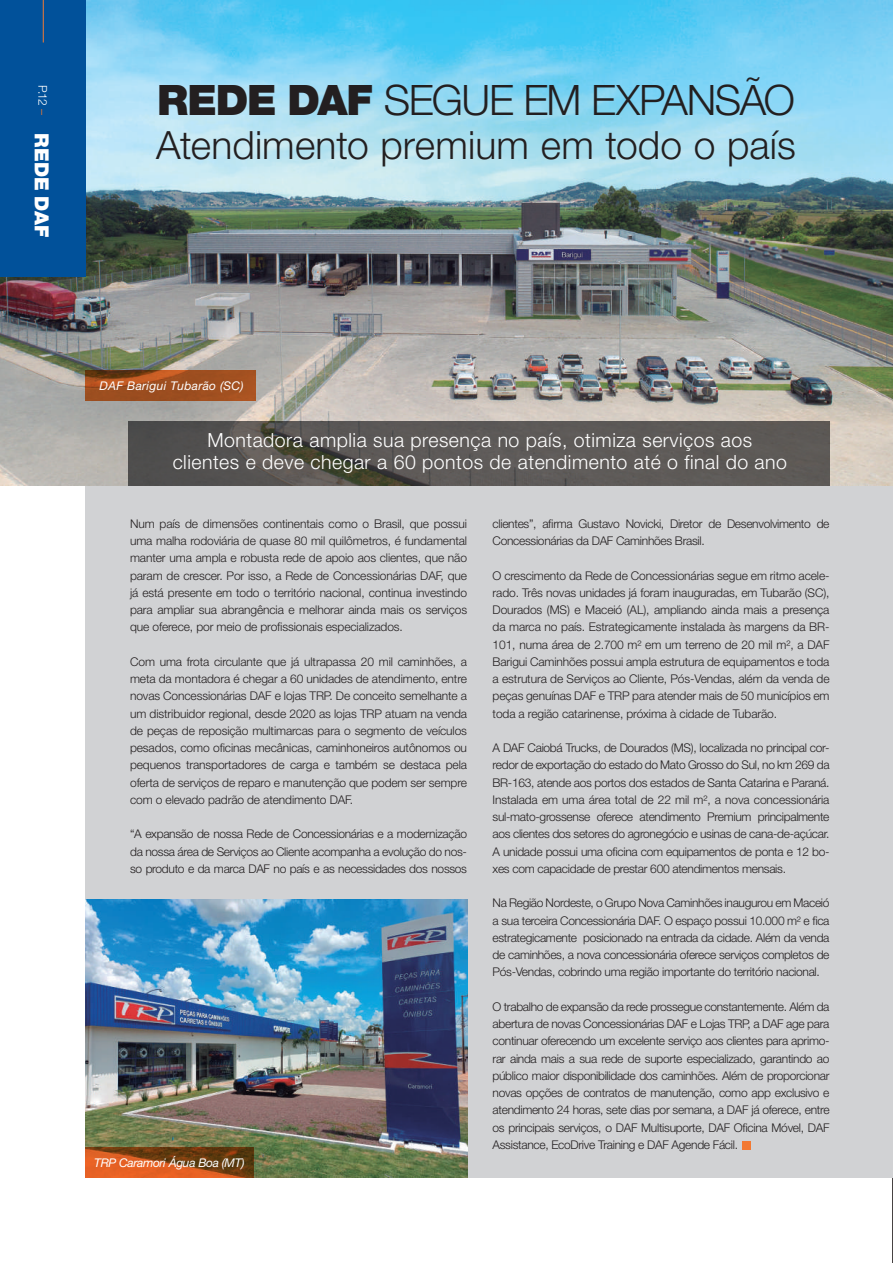
<style>
.page{position:relative;width:893px;height:1263px;background:#fff}
.page>*{position:absolute;margin:0;border:0;box-sizing:border-box;transform-origin:0 0}
.t1{font:300 42px "Helvetica Neue LT Pro";letter-spacing:-.035em;color:#231f20}
.t2{font:300 39px "Helvetica Neue LT Pro";letter-spacing:.005em;color:#231f20}
.t3{font:300 19.5px/22.5px "Helvetica Neue LT Pro";letter-spacing:.025em;color:#fff;text-align:center}
.t4{font:900 19.5px "Helvetica Neue LT Pro";letter-spacing:.01em;color:#fff}
.t5{font:300 12px/17.2px "Helvetica Neue LT Pro";letter-spacing:-.025em;color:#231f20;text-align:justify}
.t6{font:italic 12px "Helvetica Neue LT Pro";letter-spacing:-.025em;color:#fff}
.t7{font:italic 12px "Helvetica Neue LT Pro";letter-spacing:.025em;color:#fff}
.t8{font:300 12px "Helvetica Neue LT Pro";color:#fff}
.s1{color:#f37932}
.s2{font-weight:900}
</style>
<div class="page">
<div style="left:85px;top:85px;width:808px;height:1093px;background:#d1d2d4"></div>
<img style="left:0;top:0;width:893px;height:485px">
<div style="left:742px;top:1141px;width:9px;height:9px;background:#f37932"></div>
<img style="left:85px;top:899px;width:382px;height:278px">
<svg style="left:128px;top:421px;width:701px;height:64px;background:#595553"></svg>
<div style="left:0;top:0;width:85px;height:276px;background:#01519a"></div>
<hr style="left:43px;top:0;width:1px;height:43px;background:#f37932">
<svg style="left:85px;top:1147px;width:168px;height:30px;background:#9f4b18"></svg>
<svg style="left:85px;top:370px;width:171px;height:30px;background:#9d4d1e"></svg>
<p class="t8" style="left:50px;top:85px;width:31px;rotate:90deg">P.12 <span class="s1">–</span></p>
<h3 class="t4" style="left:53px;top:133px;width:106px;rotate:90deg">REDE DAF</h3>
<h1 class="t1" style="left:157px;top:74px;width:639px"><span class="s2">REDE DAF</span> SEGUE EM EXPANSÃO</h1>
<h2 class="t2" style="left:156px;top:122px;width:641px">Atendimento premium em todo o país</h2>
<p class="t7" style="left:99px;top:378px;width:146px">DAF Barigui Tubarão (SC)</p>
<h3 class="t3" style="left:173px;top:428px;width:616px">Montadora amplia sua presença no país, otimiza serviços aos clientes e deve chegar a 60 pontos de atendimento até o final do ano</h3>
<p class="t5" style="left:130px;top:515px;width:338px">Num país de dimensões continentais como o Brasil, que possui uma malha rodoviária de quase 80 mil quilômetros, é fundamental manter uma ampla e robusta rede de apoio aos clientes, que não param de crescer. Por isso, a Rede de Concessionárias DAF, que já está presente em todo o território nacional, continua investindo para ampliar sua abrangência e melhorar ainda mais os serviços que oferece, por meio de profissionais especializados.</p>
<p class="t5" style="left:130px;top:653px;width:338px">Com uma frota circulante que já ultrapassa 20 mil caminhões, a meta da montadora é chegar a 60 unidades de atendimento, entre novas Concessionárias DAF e lojas TRP. De conceito semelhante a um distribuidor regional, desde 2020 as lojas TRP atuam na venda de peças de reposição multimarcas para o segmento de veículos pesados, como oficinas mecânicas, caminhoneiros autônomos ou pequenos transportadores de carga e também se destaca pela oferta de serviços de reparo e manutenção que podem ser sempre com o elevado padrão de atendimento DAF.</p>
<p class="t5" style="left:130px;top:825px;width:338px">“A expansão de nossa Rede de Concessionárias e a modernização da nossa área de Serviços ao Cliente acompanha a evolução do nos&shy;so produto e da marca DAF no país e as necessidades dos nossos</p>
<p class="t6" style="left:94px;top:1155px;width:152px">TRP Caramori Água Boa (MT)</p>
<p class="t5" style="left:493px;top:515px;width:338px">clientes”, afirma Gustavo Novicki, Diretor de Desenvolvimento de<br>Concessionárias da DAF Caminhões Brasil.</p>
<p class="t5" style="left:493px;top:566px;width:338px">O crescimento da Rede de Concessionárias segue em ritmo acele&shy;rado. Três novas unidades já foram inauguradas, em Tubarão (SC), Dourados (MS) e Maceió (AL), ampliando ainda mais a presença da marca no país. Estrategicamente instalada às margens da BR-101, numa área de 2.700 m² em um terreno de 20 mil m², a DAF Barigui Caminhões possui ampla estrutura de equipamentos e toda a estrutura de Serviços ao Cliente, Pós-Vendas, além da venda de peças genuínas DAF e TRP para atender mais de 50 municípios em toda a região catarinense, próxima à cidade de Tubarão.</p>
<p class="t5" style="left:493px;top:739px;width:338px">A DAF Caiobá Trucks, de Dourados (MS), localizada no principal cor&shy;redor de exportação do estado do Mato Grosso do Sul, no km 269 da BR-163, atende aos portos dos estados de Santa Catarina e Paraná.<br>Instalada em uma área total de 22 mil m², a nova concessionária sul-mato-grossense oferece atendimento Premium principalmente aos clientes dos setores do agronegócio e usinas de cana-de-açúcar.<br>A unidade possui uma oficina com equipamentos de ponta e 12 bo&shy;xes com capacidade de prestar 600 atendimentos mensais.</p>
<p class="t5" style="left:493px;top:894px;width:338px">Na Região Nordeste, o Grupo Nova Caminhões inaugurou em Maceió a sua terceira Concessionária DAF. O espaço possui 10.000 m² e fica estrategicamente posicionado na entrada da cidade. Além da venda de caminhões, a nova concessionária oferece serviços completos de Pós-Vendas, cobrindo uma região importante do território nacional.</p>
<p class="t5" style="left:493px;top:998px;width:338px">O trabalho de expansão da rede prossegue constantemente. Além da abertura de novas Concessionárias DAF e Lojas TRP, a DAF age para continuar oferecendo um excelente serviço aos clientes para aprimo&shy;rar ainda mais a sua rede de suporte especializado, garantindo ao público maior disponibilidade dos caminhões. Além de proporcionar novas opções de contratos de manutenção, como app exclusivo e atendimento 24 horas, sete dias por semana, a DAF já oferece, entre os principais serviços, o DAF Multisuporte, DAF Oficina Móvel, DAF Assistance, EcoDrive Training e DAF Agende Fácil.</p>
</div>
